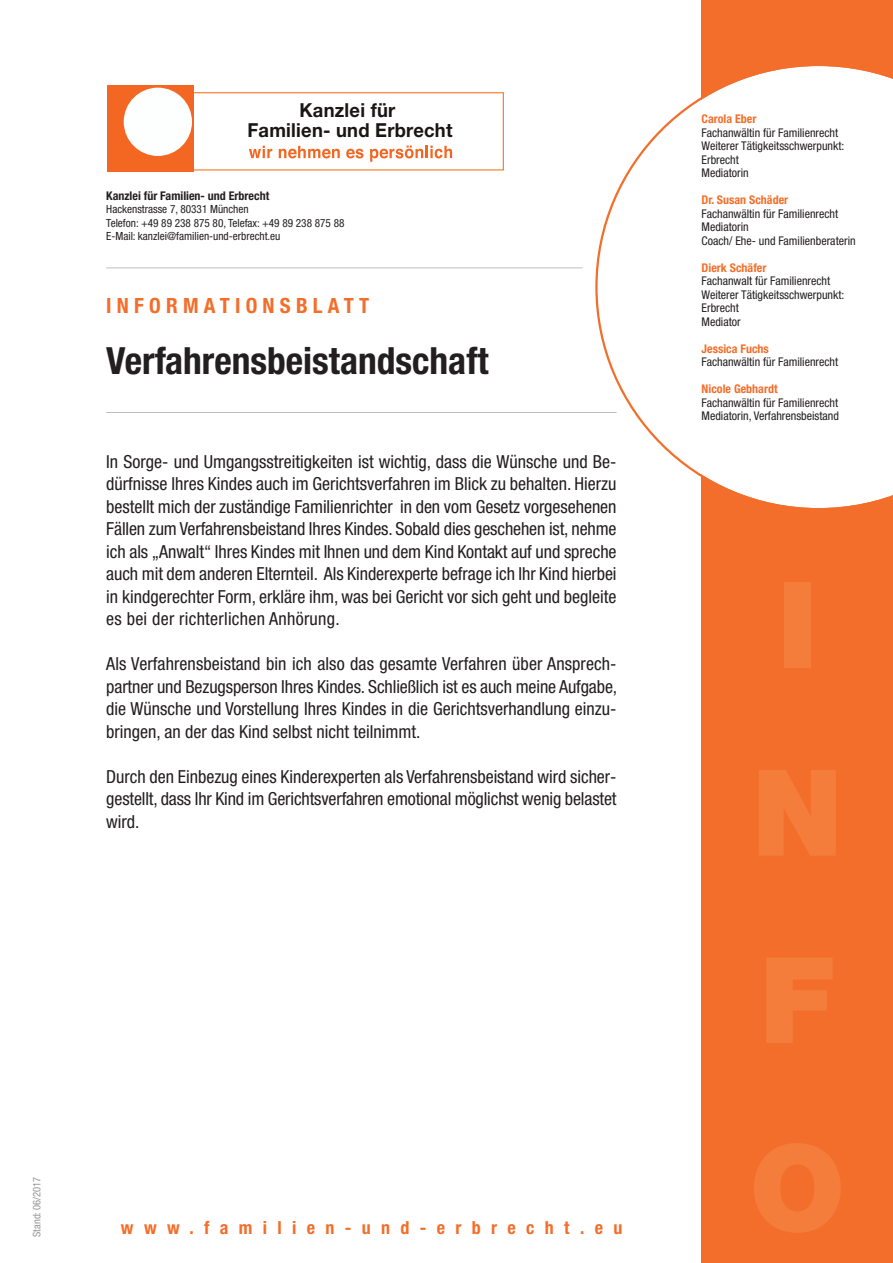
<style>
.page{position:relative;width:893px;height:1263px;background:#fff}
.page>*{position:absolute;margin:0;border:0;box-sizing:border-box;transform-origin:0 0}
.t1{font:700 condensed 37.5px "Helvetica Neue";color:#231f20}
.t2{font:700 condensed 21px "Helvetica Neue";letter-spacing:.25em;color:#f36e2a}
.t3{font:700 19.35px/19.5px "Helvetica Neue";letter-spacing:.015em;color:#191615;text-align:center;scale:.95 1}
.t4{font:condensed 18px/22.5px "Helvetica Neue";color:#231f20;text-align:justify}
.t5{font:700 condensed 18px "Helvetica Neue";letter-spacing:.575em;color:#f36e2a}
.t6{font:condensed 12px/13.5px "Helvetica Neue";color:#231f20}
.t7{font:700 condensed 12px "Helvetica Neue";color:#f36e2a}
.t8{font:700 condensed 12px "Helvetica Neue";color:#231f20}
.t9{font:condensed 11.25px/13.5px "Helvetica Neue";color:#231f20}
.t10{font:condensed 10.5px "Helvetica Neue";color:#939598}
</style>
<div class="page">
<div style="left:702px;top:0;width:191px;height:1263px;background:#f36e2a"></div>
<div style="left:595px;top:64px;width:298px;height:446px;background:#fff"></div>
<hr style="left:106px;top:267px;width:477px;height:1px;background:#bcbdc0">
<hr style="left:106px;top:412px;width:511px;height:1px;background:#bcbdc0">
<svg style="left:249px;top:146px;width:23px;height:12px"></svg>
<svg style="left:279px;top:146px;width:61px;height:12px"></svg>
<svg style="left:346px;top:149px;width:17px;height:9px"></svg>
<svg style="left:370px;top:146px;width:82px;height:16px"></svg>
<div style="left:191px;top:92px;width:313px;height:79px;border:1px solid #f38333"></div>
<div style="left:107px;top:85px;width:86px;height:87px;background:#f36722"></div>
<div style="left:124px;top:88px;width:68px;height:68px;background:#fdfefe;border-radius:50%"></div>
<p class="t3" style="left:247px;top:103px;width:217px">Kanzlei für<br>Familien- und Erbrecht</p>
<p class="t7" style="left:702px;top:115px;width:56px">Carola Eber</p>
<p class="t6" style="left:702px;top:127px;width:144px">Fachanwältin für Familienrecht<br>Weiterer Tätigkeitsschwerpunkt:<br>Erbrecht<br>Mediatorin</p>
<p class="t7" style="left:702px;top:196px;width:88px">Dr. Susan Schäder</p>
<p class="t6" style="left:702px;top:208px;width:156px">Fachanwältin für Familienrecht<br>Mediatorin<br>Coach/ Ehe- und Familienberaterin</p>
<p class="t7" style="left:702px;top:263px;width:66px">Dierk Schäfer</p>
<p class="t6" style="left:702px;top:275px;width:144px">Fachanwalt für Familienrecht<br>Weiterer Tätigkeitsschwerpunkt:<br>Erbrecht<br>Mediator</p>
<p class="t7" style="left:702px;top:344px;width:69px">Jessica Fuchs</p>
<p class="t6" style="left:702px;top:356px;width:138px">Fachanwältin für Familienrecht</p>
<p class="t7" style="left:702px;top:385px;width:77px">Nicole Gebhardt</p>
<p class="t6" style="left:702px;top:397px;width:139px">Fachanwältin für Familienrecht<br>Mediatorin, Verfahrensbeistand</p>
<p class="t8" style="left:106px;top:191px;width:164px">Kanzlei für Familien- und Erbrecht</p>
<p class="t9" style="left:106px;top:204px;width:240px">Hackenstrasse 7, 80331 München<br>Telefon: +49 89 238 875 80, Telefax: +49 89 238 875 88<br>E-Mail: kanzlei@familien-und-erbrecht.eu</p>
<p class="t2" style="left:106px;top:298px;width:264px">INFORMATIONSBLATT</p>
<h1 class="t1" style="left:106px;top:347px;width:384px">Verfahrensbeistandschaft</h1>
<p class="t4" style="left:106px;top:452px;width:512px">In Sorge- und Umgangsstreitigkeiten ist wichtig, dass die Wünsche und Be&shy;dürfnisse Ihres Kindes auch im Gerichtsverfahren im Blick zu behalten. Hierzu bestellt mich der zuständige Familienrichter in den vom Gesetz vorgesehenen Fällen zum Verfahrensbeistand Ihres Kindes. Sobald dies geschehen ist, nehme ich als „Anwalt“ Ihres Kindes mit Ihnen und dem Kind Kontakt auf und spreche auch mit dem anderen Elternteil. Als Kinderexperte befrage ich Ihr Kind hierbei in kindgerechter Form, erkläre ihm, was bei Gericht vor sich geht und begleite es bei der richterlichen Anhörung.</p>
<p class="t4" style="left:106px;top:654px;width:512px">Als Verfahrensbeistand bin ich also das gesamte Verfahren über Ansprech&shy;partner und Bezugsperson Ihres Kindes. Schließlich ist es auch meine Aufgabe, die Wünsche und Vorstellung Ihres Kindes in die Gerichtsverhandlung einzu&shy;bringen, an der das Kind selbst nicht teilnimmt.</p>
<p class="t4" style="left:106px;top:767px;width:512px">Durch den Einbezug eines Kinderexperten als Verfahrensbeistand wird sicher&shy;gestellt, dass Ihr Kind im Gerichtsverfahren emotional möglichst wenig belastet wird.</p>
<p class="t10" style="left:33px;top:1237px;width:62px;rotate:-90deg">Stand: 06/2017</p>
<p class="t5" style="left:121px;top:1212px;width:503px">www.familien-und-erbrecht.eu</p>
</div>
